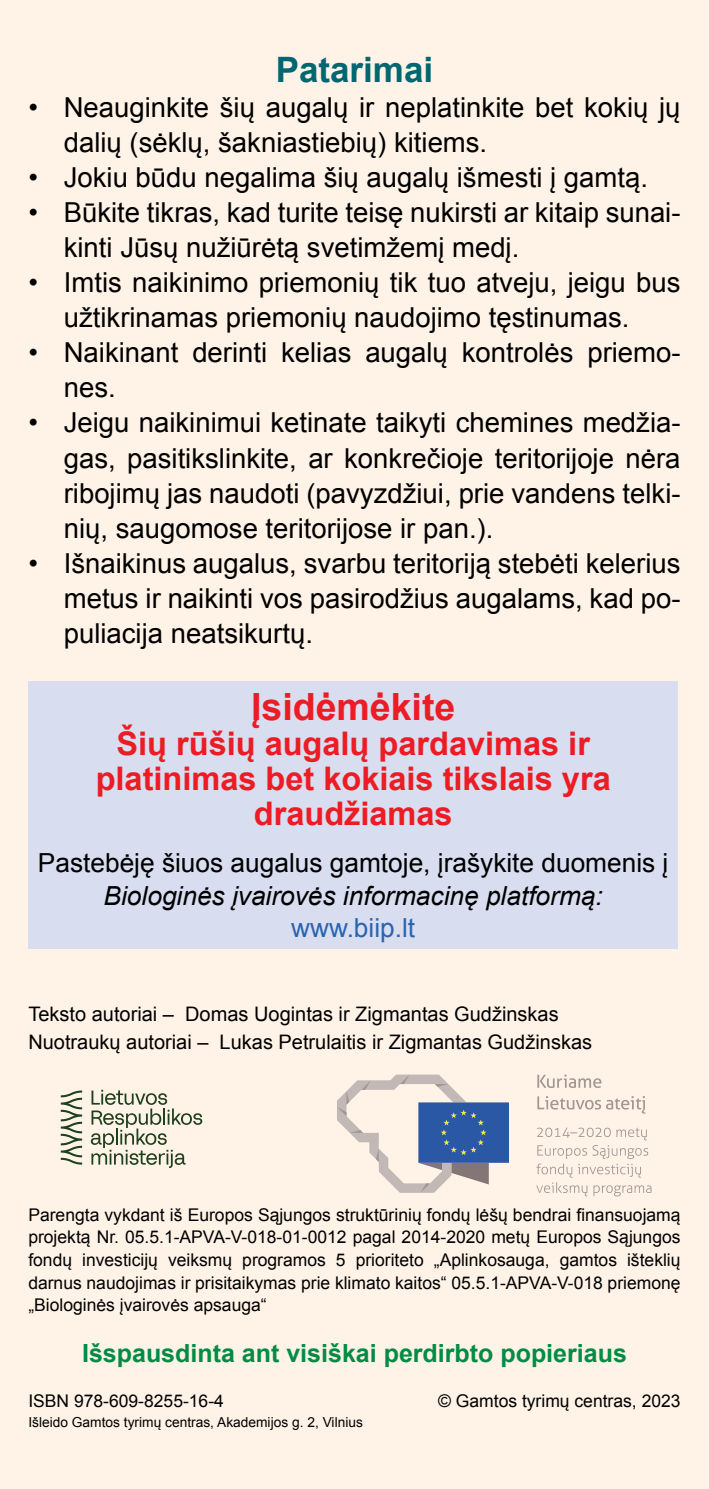
<style>
.page{position:relative;width:709px;height:1489px;background:#fff}
.page>*{position:absolute;margin:0;border:0;box-sizing:border-box;transform-origin:0 0}
.t1{font:700 37.5px "Arial";color:#ed1c24}
.t2{font:700 35px "Arial";color:#006771}
.t3{font:700 32.5px/35px "Arial";color:#ed1c24;text-align:center}
.t4{font:27.5px/35px "Arial";color:#000}
.t5{font:26.25px "Arial";color:#000}
.t6{font:italic 26.25px "Arial";color:#000}
.t7{font:26.25px "Arial";color:#2964b0}
.t8{font:700 25px "Arial";color:#008c44}
.t9{font:20px/27.5px "Arial";color:#000}
.t10{font:17.5px/22.5px "Arial";color:#000;text-align:justify}
.t11{font:13.75px "Arial";color:#000}
</style>
<div class="page">
<div style="left:0;top:0;width:709px;height:1488px;background:#fff3e8"></div>
<div style="left:28px;top:681px;width:650px;height:267px;background:#d8ddf0"></div>
<svg style="left:91px;top:1089px;width:111px;height:78px"></svg>
<svg style="left:61px;top:1090px;width:21px;height:74px"></svg>
<svg style="left:337px;top:1074px;width:172px;height:118px"></svg>
<svg style="left:536px;top:1074px;width:115px;height:122px"></svg>
<p class="t2" style="left:276px;top:47px;width:159px">Patarimai</p>
<p class="t4" style="left:64px;top:90px;width:618px;text-indent:-35px">• Neauginkite šių augalų ir neplatinkite bet kokių jų dalių (sėklų, šakniastiebių) kitiems.</p>
<p class="t4" style="left:28px;top:160px;width:621px">• Jokiu būdu negalima šių augalų išmesti į gamtą.</p>
<p class="t4" style="left:64px;top:195px;width:618px;text-indent:-35px">• Būkite tikras, kad turite teisę nukirsti ar kitaip sunai&shy;kinti Jūsų nužiūrėtą svetimžemį medį.</p>
<p class="t4" style="left:28px;top:265px;width:653px;text-align:center">• Imtis naikinimo priemonių tik tuo atveju, jeigu bus užtikrinamas priemonių naudojimo tęstinumas.</p>
<p class="t4" style="left:64px;top:335px;width:618px;text-indent:-35px">• Naikinant derinti kelias augalų kontrolės priemo&shy;nes.</p>
<p class="t4" style="left:64px;top:405px;width:618px;text-align:justify;text-indent:-35px">• Jeigu naikinimui ketinate taikyti chemines medžia&shy;gas, pasitikslinkite, ar konkrečioje teritorijoje nėra ribojimų jas naudoti (pavyzdžiui, prie vandens telki&shy;nių, saugomose teritorijose ir pan.).</p>
<p class="t4" style="left:64px;top:545px;width:618px;text-align:justify;text-indent:-35px">• Išnaikinus augalus, svarbu teritoriją stebėti kelerius metus ir naikinti vos pasirodžius augalams, kad po&shy;puliacija neatsikurtų.</p>
<h1 class="t1" style="left:251px;top:682px;width:206px">Įsidėmėkite</h1>
<p class="t3" style="left:96px;top:727px;width:516px">Šių rūšių augalų pardavimas ir platinimas bet kokiais tikslais yra draudžiamas</p>
<p class="t5" style="left:38px;top:845px;width:632px">Pastebėję šiuos augalus gamtoje, įrašykite duomenis į</p>
<p class="t6" style="left:104px;top:878px;width:500px">Biologinės įvairovės informacinę platformą:</p>
<p class="t7" style="left:291px;top:910px;width:125px">www.biip.lt</p>
<p class="t9" style="left:28px;top:1000px;width:565px">Teksto autoriai – Domas Uogintas ir Zigmantas Gudžinskas<br>Nuotraukų autoriai – Lukas Petrulaitis ir Zigmantas Gudžinskas</p>
<p class="t10" style="left:28px;top:1203px;width:653px">Parengta vykdant iš Europos Sąjungos struktūrinių fondų lėšų bendrai finansuojamą projektą Nr. 05.5.1-APVA-V-018-01-0012 pagal 2014-2020 metų Europos Sąjungos fondų investicijų veiksmų programos 5 prioriteto „Aplinkosauga, gamtos išteklių darnus naudojimas ir prisitaikymas prie klimato kaitos“ 05.5.1-APVA-V-018 priemonę „Biologinės įvairovės apsauga“</p>
<p class="t8" style="left:82px;top:1336px;width:546px">Išspausdinta ant visiškai perdirbto popieriaus</p>
<p class="t10" style="left:28px;top:1389px;width:197px">ISBN 978-609-8255-16-4</p>
<p class="t10" style="left:438px;top:1389px;width:244px">© Gamtos tyrimų centras, 2023</p>
<p class="t11" style="left:28px;top:1412px;width:336px">Išleido Gamtos tyrimų centras, Akademijos g. 2, Vilnius</p>
</div>
